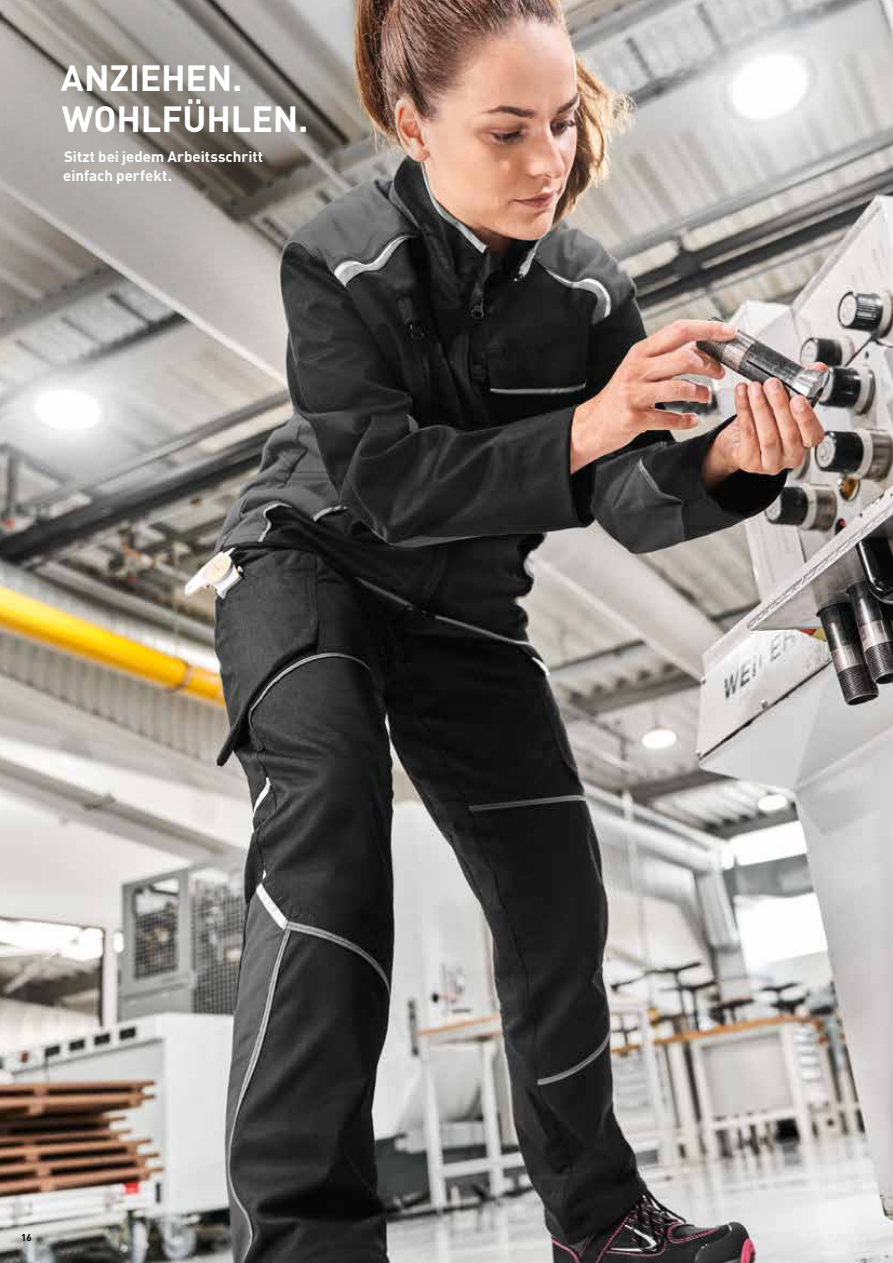
<style>
.page{position:relative;width:893px;height:1263px;background:#fff}
.page>*{position:absolute;margin:0;border:0;box-sizing:border-box;transform-origin:0 0}
.t1{font:700 36px/40.5px "DIN Pro";letter-spacing:-.005em;color:#fff}
.t2{font:700 15px/19.5px "DIN Pro";color:#fff}
.t3{font:700 9.75px "DIN Pro";color:#000}
</style>
<div class="page">
<img style="left:0;top:0;width:893px;height:1263px">
<svg style="left:0;top:0;width:544px;height:433px"></svg>
<h1 class="t1" style="left:61px;top:54px;width:249px">ANZIEHEN.<br>WOHLFÜHLEN.</h1>
<p class="t2" style="left:63px;top:145px;width:201px">Sitzt bei jedem Arbeitsschritt einfach perfekt.</p>
<p class="t3" style="left:21px;top:1230px;width:12px">16</p>
</div>
